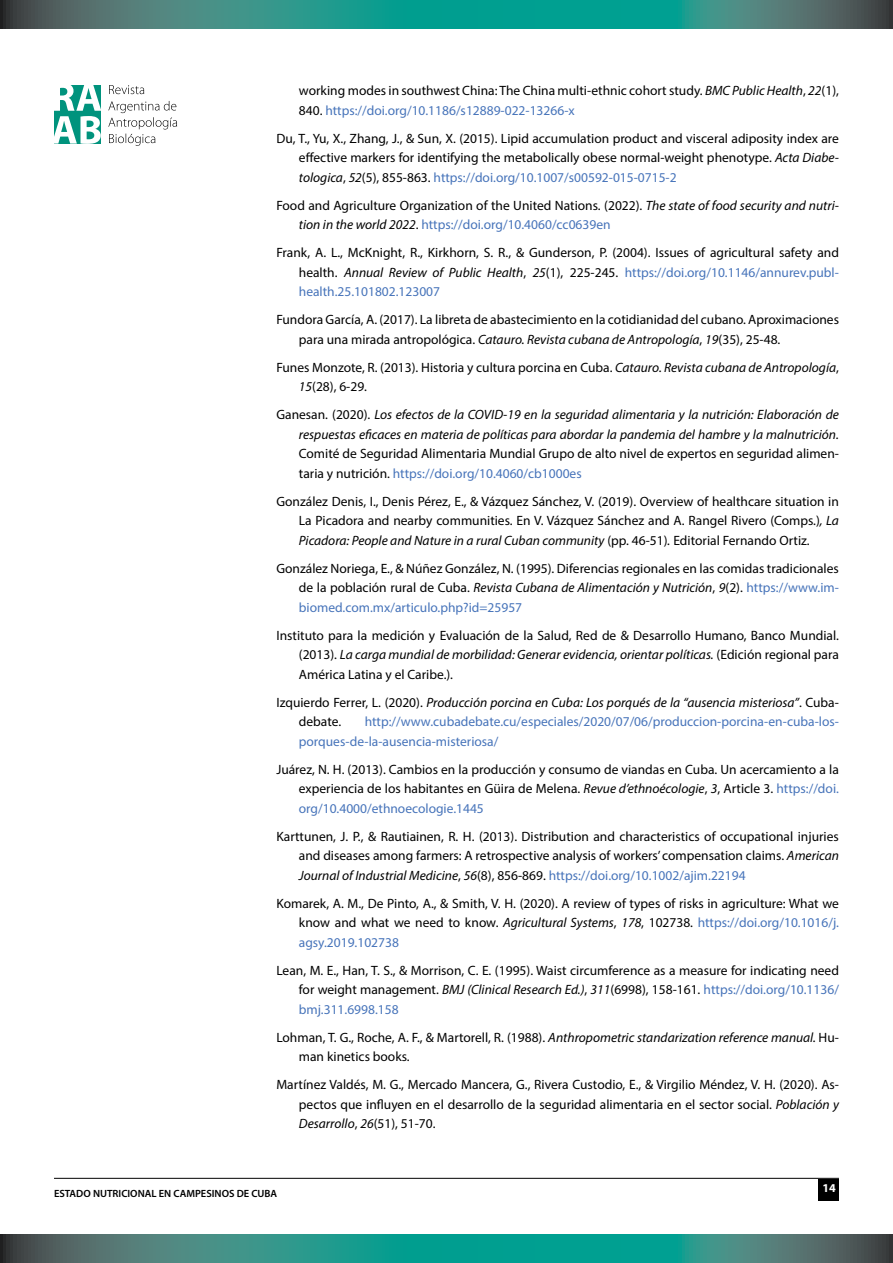
<style>
.page{position:relative;width:893px;height:1263px;background:#fff}
.page>*{position:absolute;margin:0;border:0;box-sizing:border-box;transform-origin:0 0}
.t1{font:13.5px/19.5px "Myriad Pro";color:#000;text-align:justify}
.t2{font:italic 13.5px/19.5px "Myriad Pro";color:#000;text-align:right}
.t3{font:13.5px/19.5px "Myriad Pro";color:#4774ba}
.t4{font:700 12px "Myriad Pro";color:#fff}
.t5{font:600 10.5px "Myriad Pro";color:#000}
.s1{font-style:italic}
.s2{color:#4774ba}
.s3{font-style:normal}
</style>
<div class="page">
<div style="left:819px;top:1179px;width:20px;height:21px;background:#000"></div>
<hr style="left:54px;top:1178px;width:785px;height:1px;background:#000">
<svg style="left:0;top:0;width:893px;height:28px;background:#2c887f"></svg>
<svg style="left:0;top:1234px;width:893px;height:29px;background:#2c887f"></svg>
<svg style="left:108px;top:101px;width:69px;height:45px"></svg>
<svg style="left:109px;top:85px;width:35px;height:9px"></svg>
<svg style="left:54px;top:85px;width:47px;height:59px"></svg>
<p class="t1" style="left:299px;top:81px;width:542px">working modes in southwest China: The China multi-ethnic cohort study. <span class="s1">BMC Public Health</span>, <span class="s1">22</span>(1),<br>840. <span class="s2">https://doi.org/10.1186/s12889-022-13266-x</span></p>
<p class="t1" style="left:299px;top:128px;width:542px;text-indent:-22px">Du, T., Yu, X., Zhang, J., &amp; Sun, X. (2015). Lipid accumulation product and visceral adiposity index are effective markers for identifying the metabolically obese normal-weight phenotype. <span class="s1">Acta Diabe&shy;tologica</span>, <span class="s1">52</span>(5), 855-863. <span class="s2">https://doi.org/10.1007/s00592-015-0715-2</span></p>
<p class="t1" style="left:299px;top:195px;width:542px;text-indent:-23px">Food and Agriculture Organization of the United Nations. (2022). <span class="s1">The state of food security and nutri&shy;tion in the world 2022</span>. <span class="s2">https://doi.org/10.4060/cc0639en</span></p>
<p class="t1" style="left:299px;top:243px;width:542px;text-indent:-23px">Frank, A. L., McKnight, R., Kirkhorn, S. R., &amp; Gunderson, P. (2004). Issues of agricultural safety and health. <span class="s1">Annual Review of Public Health</span>, <span class="s1">25</span>(1), 225-245. <span class="s2">https://doi.org/10.1146/annurev.publ&shy;health.25.101802.123007</span></p>
<p class="t1" style="left:299px;top:310px;width:542px;text-indent:-23px">Fundora García, A. (2017). La libreta de abastecimiento en la cotidianidad del cubano. Aproximaciones para una mirada antropológica. <span class="s1">Catauro. Revista cubana de Antropología</span>, <span class="s1">19</span>(35), 25-48.</p>
<p class="t1" style="left:299px;top:357px;width:541px;text-indent:-23px">Funes Monzote, R. (2013). Historia y cultura porcina en Cuba. <span class="s1">Catauro. Revista cubana de Antropología</span>,<br><span class="s1">15</span>(28), 6-29.</p>
<p class="t2" style="left:276px;top:405px;width:564px"><span class="s3">Ganesan. (2020).</span> Los efectos de la COVID-19 en la seguridad alimentaria y la nutrición: Elaboración de respuestas eficaces en materia de políticas para abordar la pandemia del hambre y la malnutrición.</p>
<p class="t1" style="left:299px;top:444px;width:542px">Comité de Seguridad Alimentaria Mundial Grupo de alto nivel de expertos en seguridad alimen&shy;taria y nutrición. <span class="s2">https://doi.org/10.4060/cb1000es</span></p>
<p class="t1" style="left:299px;top:491px;width:542px;text-indent:-23px">González Denis, I., Denis Pérez, E., &amp; Vázquez Sánchez, V. (2019). Overview of healthcare situation in La Picadora and nearby communities. En V. Vázquez Sánchez and A. Rangel Rivero (Comps.)<span class="s1">, La Picadora: People and Nature in a rural Cuban community</span> (pp. 46-51)<span class="s1">.</span> Editorial Fernando Ortiz.</p>
<p class="t1" style="left:299px;top:558px;width:542px;text-indent:-23px">González Noriega, E., &amp; Núñez González, N. (1995). Diferencias regionales en las comidas tradicionales de la población rural de Cuba. <span class="s1">Revista Cubana de Alimentación y Nutrición</span>, <span class="s1">9</span>(2). <span class="s2">https://www.im&shy;biomed.com.mx/articulo.php?id=25957</span></p>
<p class="t1" style="left:299px;top:625px;width:542px;text-indent:-23px">Instituto para la medición y Evaluación de la Salud, Red de &amp; Desarrollo Humano, Banco Mundial. (2013). <span class="s1">La carga mundial de morbilidad: Generar evidencia, orientar políticas.</span> (Edición regional para América Latina y el Caribe.).</p>
<p class="t2" style="left:299px;top:692px;width:542px;text-align:left;text-indent:-23px"><span class="s3">Izquierdo Ferrer, L. (2020).</span> Producción porcina en Cuba: Los porqués de la “ausencia misteriosa”<span class="s3">. Cuba&shy;debate.</span></p>
<p class="t3" style="left:299px;top:712px;width:542px;text-indent:66px">http://www.cubadebate.cu/especiales/2020/07/06/produccion-porcina-en-cuba-los&shy;porques-de-la-ausencia-misteriosa/</p>
<p class="t1" style="left:299px;top:759px;width:542px;text-indent:-23px">Juárez, N. H. (2013). Cambios en la producción y consumo de viandas en Cuba. Un acercamiento a la experiencia de los habitantes en Güira de Melena. <span class="s1">Revue d’ethnoécologie</span>, <span class="s1">3</span>, Article 3. <span class="s2">https://doi. org/10.4000/ethnoecologie.1445</span></p>
<p class="t1" style="left:299px;top:826px;width:541px;text-indent:-23px">Karttunen, J. P., &amp; Rautiainen, R. H. (2013). Distribution and characteristics of occupational injuries and diseases among farmers: A retrospective analysis of workers’ compensation claims. <span class="s1">American Journal of Industrial Medicine</span>, <span class="s1">56</span>(8), 856-869. <span class="s2">https://doi.org/10.1002/ajim.22194</span></p>
<p class="t1" style="left:299px;top:893px;width:542px;text-indent:-23px">Komarek, A. M., De Pinto, A., &amp; Smith, V. H. (2020). A review of types of risks in agriculture: What we know and what we need to know. <span class="s1">Agricultural Systems</span>, <span class="s1">178</span>, 102738. <span class="s2">https://doi.org/10.1016/j. agsy.2019.102738</span></p>
<p class="t1" style="left:299px;top:960px;width:542px;text-indent:-23px">Lean, M. E., Han, T. S., &amp; Morrison, C. E. (1995). Waist circumference as a measure for indicating need for weight management. <span class="s1">BMJ (Clinical Research Ed.)</span>, <span class="s1">311</span>(6998), 158-161. <span class="s2">https://doi.org/10.1136/ bmj.311.6998.158</span></p>
<p class="t1" style="left:299px;top:1027px;width:542px;text-indent:-23px">Lohman, T. G., Roche, A. F., &amp; Martorell, R. (1988). <span class="s1">Anthropometric standarization reference manual.</span> Hu&shy;man kinetics books.</p>
<p class="t1" style="left:299px;top:1074px;width:542px;text-indent:-23px">Martínez Valdés, M. G., Mercado Mancera, G., Rivera Custodio, E., &amp; Virgilio Méndez, V. H. (2020). As&shy;pectos que influyen en el desarrollo de la seguridad alimentaria en el sector social. <span class="s1">Población y Desarrollo</span>, <span class="s1">26</span>(51), 51-70.</p>
<p class="t5" style="left:54px;top:1187px;width:225px">ESTADO NUTRICIONAL EN CAMPESINOS DE CUBA</p>
<p class="t4" style="left:822px;top:1180px;width:15px">14</p>
</div>
